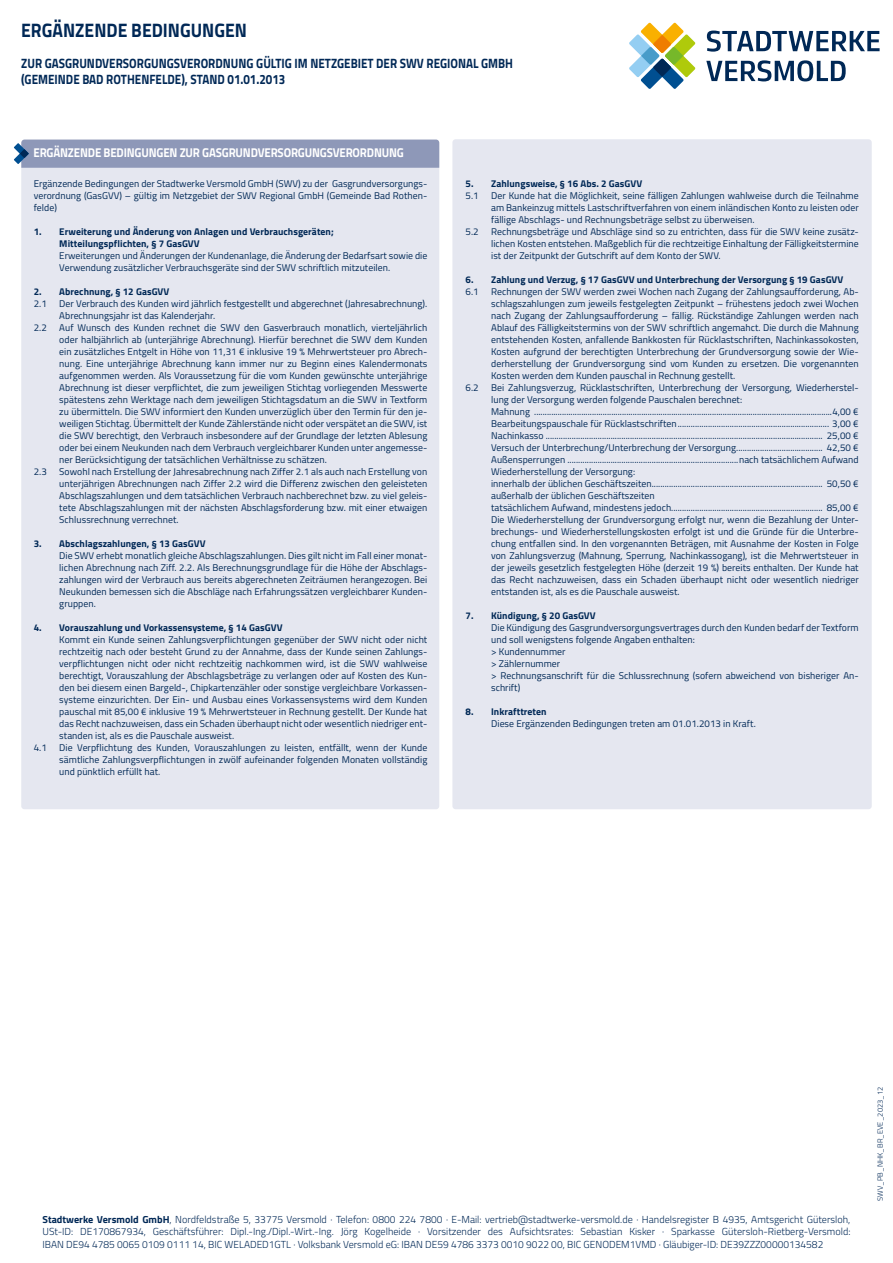
<style>
.page{position:relative;width:893px;height:1263px;background:#fff}
.page>*{position:absolute;margin:0;border:0;box-sizing:border-box;transform-origin:0 0}
.t1{font:700 19.5px "Cairo";color:#002856;scale:.9 1}
.t2{font:700 13.5px/16.2px "Cairo";color:#002856;scale:.86 1}
.t3{font:700 12.75px "Cairo";letter-spacing:-.015em;color:#fff;scale:.9 1}
.t4{font:300 10.2px/12.1px "Cairo";color:#002856;text-align:justify}
.t5{font:9.75px/12px "Cairo";letter-spacing:.005em;color:#002856;text-align:justify}
.t6{font:700 9.75px/12px "Cairo";letter-spacing:.005em;color:#002856}
.t7{font:300 7.5px "Cairo";color:#002856}
.s1{font-weight:700}
</style>
<div class="page">
<svg style="left:707px;top:31px;width:173px;height:21px"></svg>
<svg style="left:706px;top:60px;width:140px;height:21px"></svg>
<svg style="left:629px;top:23px;width:66px;height:66px"></svg>
<div style="left:21px;top:140px;width:418px;height:669px;background:#e5e7f0;border-radius:3px"></div>
<div style="left:452px;top:139px;width:420px;height:670px;background:#e5e7f0;border-radius:3px"></div>
<div style="left:14px;top:140px;width:425px;height:28px;background:#8e98b8"></div>
<h1 class="t1" style="left:21px;top:14px;width:252px">ERGÄNZENDE BEDINGUNGEN</h1>
<h2 class="t2" style="left:21px;top:55px;width:573px">ZUR GASGRUNDVERSORGUNGSVERORDNUNG GÜLTIG IM NETZGEBIET DER SWV REGIONAL GMBH (GEMEINDE BAD ROTHENFELDE), STAND 01.01.2013</h2>
<h3 class="t3" style="left:33px;top:142px;width:413px">ERGÄNZENDE BEDINGUNGEN ZUR GASGRUNDVERSORGUNGSVERORDNUNG</h3>
<p class="t5" style="left:34px;top:177px;width:395px">Ergänzende Bedingungen der Stadtwerke Versmold GmbH (SWV) zu der Gasgrundversorgungs&shy;verordnung (GasGVV) – gültig im Netzgebiet der SWV Regional GmbH (Gemeinde Bad Rothen&shy;felde)</p>
<p class="t6" style="left:59px;top:225px;width:276px;text-indent:-26px">1. Erweiterung und Änderung von Anlagen und Verbrauchsgeräten;<br>Mitteilungspflichten, § 7 GasGVV</p>
<p class="t5" style="left:59px;top:249px;width:370px">Erweiterungen und Änderungen der Kundenanlage, die Änderung der Bedarfsart sowie die<br>Verwendung zusätzlicher Verbrauchsgeräte sind der SWV schriftlich mitzuteilen.</p>
<p class="t6" style="left:34px;top:285px;width:137px">2. Abrechnung, § 12 GasGVV</p>
<p class="t5" style="left:34px;top:297px;width:15px">2.1</p>
<p class="t5" style="left:59px;top:297px;width:369px">Der Verbrauch des Kunden wird jährlich festgestellt und abgerechnet (Jahresabrechnung).<br>Abrechnungsjahr ist das Kalenderjahr.</p>
<p class="t5" style="left:34px;top:321px;width:15px">2.2</p>
<p class="t5" style="left:59px;top:321px;width:370px">Auf Wunsch des Kunden rechnet die SWV den Gasverbrauch monatlich, vierteljährlich oder halbjährlich ab (unterjährige Abrechnung). Hierfür berechnet die SWV dem Kunden ein zusätzliches Entgelt in Höhe von 11,31 € inklusive 19 % Mehrwertsteuer pro Abrech&shy;nung. Eine unterjährige Abrechnung kann immer nur zu Beginn eines Kalendermonats aufgenommen werden. Als Voraussetzung für die vom Kunden gewünschte unterjährige Abrechnung ist dieser verpflichtet, die zum jeweiligen Stichtag vorliegenden Messwerte spätestens zehn Werktage nach dem jeweiligen Stichtagsdatum an die SWV in Textform zu übermitteln. Die SWV informiert den Kunden unverzüglich über den Termin für den je&shy;weiligen Stichtag. Übermittelt der Kunde Zählerstände nicht oder verspätet an die SWV, ist die SWV berechtigt, den Verbrauch insbesondere auf der Grundlage der letzten Ablesung oder bei einem Neukunden nach dem Verbrauch vergleichbarer Kunden unter angemesse&shy;ner Berücksichtigung der tatsächlichen Verhältnisse zu schätzen.</p>
<p class="t5" style="left:34px;top:466px;width:15px">2.3</p>
<p class="t5" style="left:59px;top:466px;width:370px">Sowohl nach Erstellung der Jahresabrechnung nach Ziffer 2.1 als auch nach Erstellung von unterjährigen Abrechnungen nach Ziffer 2.2 wird die Differenz zwischen den geleisteten Abschlagszahlungen und dem tatsächlichen Verbrauch nachberechnet bzw. zu viel geleis&shy;tete Abschlagszahlungen mit der nächsten Abschlagsforderung bzw. mit einer etwaigen Schlussrechnung verrechnet.</p>
<p class="t6" style="left:34px;top:537px;width:173px">3. Abschlagszahlungen, § 13 GasGVV</p>
<p class="t5" style="left:59px;top:550px;width:370px">Die SWV erhebt monatlich gleiche Abschlagszahlungen. Dies gilt nicht im Fall einer monat&shy;lichen Abrechnung nach Ziff. 2.2. Als Berechnungsgrundlage für die Höhe der Abschlags&shy;zahlungen wird der Verbrauch aus bereits abgerechneten Zeiträumen herangezogen. Bei Neukunden bemessen sich die Abschläge nach Erfahrungssätzen vergleichbarer Kunden&shy;gruppen.</p>
<p class="t6" style="left:34px;top:621px;width:250px">4. Vorauszahlung und Vorkassensysteme, § 14 GasGVV</p>
<p class="t5" style="left:59px;top:634px;width:370px">Kommt ein Kunde seinen Zahlungsverpflichtungen gegenüber der SWV nicht oder nicht rechtzeitig nach oder besteht Grund zu der Annahme, dass der Kunde seinen Zahlungs&shy;verpflichtungen nicht oder nicht rechtzeitig nachkommen wird, ist die SWV wahlweise berechtigt, Vorauszahlung der Abschlagsbeträge zu verlangen oder auf Kosten des Kun&shy;den bei diesem einen Bargeld-, Chipkartenzähler oder sonstige vergleichbare Vorkassen&shy;systeme einzurichten. Der Ein- und Ausbau eines Vorkassensystems wird dem Kunden pauschal mit 85,00 € inklusive 19 % Mehrwertsteuer in Rechnung gestellt. Der Kunde hat das Recht nachzuweisen, dass ein Schaden überhaupt nicht oder wesentlich niedriger ent&shy;standen ist, als es die Pauschale ausweist.</p>
<p class="t5" style="left:34px;top:742px;width:15px">4.1</p>
<p class="t5" style="left:59px;top:742px;width:370px">Die Verpflichtung des Kunden, Vorauszahlungen zu leisten, entfällt, wenn der Kunde sämtliche Zahlungsverpflichtungen in zwölf aufeinander folgenden Monaten vollständig und pünktlich erfüllt hat.</p>
<p class="t6" style="left:466px;top:178px;width:178px">5. Zahlungsweise, § 16 Abs. 2 GasGVV</p>
<p class="t5" style="left:466px;top:190px;width:15px">5.1</p>
<p class="t5" style="left:491px;top:190px;width:369px">Der Kunde hat die Möglichkeit, seine fälligen Zahlungen wahlweise durch die Teilnahme am Bankeinzug mittels Lastschriftverfahren von einem inländischen Konto zu leisten oder fällige Abschlags- und Rechnungsbeträge selbst zu überweisen.</p>
<p class="t5" style="left:466px;top:226px;width:15px">5.2</p>
<p class="t5" style="left:491px;top:226px;width:369px">Rechnungsbeträge und Abschläge sind so zu entrichten, dass für die SWV keine zusätz&shy;lichen Kosten entstehen. Maßgeblich für die rechtzeitige Einhaltung der Fälligkeitstermine ist der Zeitpunkt der Gutschrift auf dem Konto der SWV.</p>
<p class="t6" style="left:466px;top:274px;width:379px">6. Zahlung und Verzug, § 17 GasGVV und Unterbrechung der Versorgung § 19 GasGVV</p>
<p class="t5" style="left:466px;top:286px;width:15px">6.1</p>
<p class="t5" style="left:491px;top:286px;width:369px">Rechnungen der SWV werden zwei Wochen nach Zugang der Zahlungsaufforderung, Ab&shy;schlagszahlungen zum jeweils festgelegten Zeitpunkt – frühestens jedoch zwei Wochen nach Zugang der Zahlungsaufforderung – fällig. Rückständige Zahlungen werden nach Ablauf des Fälligkeitstermins von der SWV schriftlich angemahct. Die durch die Mahnung entstehenden Kosten, anfallende Bankkosten für Rücklastschriften, Nachinkassokosten, Kosten aufgrund der berechtigten Unterbrechung der Grundversorgung sowie der Wie&shy;derherstellung der Grundversorgung sind vom Kunden zu ersetzen. Die vorgenannten Kosten werden dem Kunden pauschal in Rechnung gestellt.</p>
<p class="t5" style="left:466px;top:382px;width:15px">6.2</p>
<p class="t5" style="left:491px;top:382px;width:369px;text-align:left">Bei Zahlungsverzug, Rücklastschriften, Unterbrechung der Versorgung, Wiederherstel&shy;lung der Versorgung werden folgende Pauschalen berechnet:<br>Mahnung ...........................................................................................................................................4,00 € Bearbeitungspauschale für Rücklastschriften...................................................................... 3,00 € Nachinkasso ................................................................................................................................ 25,00 € Versuch der Unterbrechung/Unterbrechung der Versorgung........................................ 42,50 € Außensperrungen ...............................................................................nach tatsächlichem Aufwand Wiederherstellung der Versorgung:<br>innerhalb der üblichen Geschäftszeiten............................................................................... 50,50 € außerhalb der üblichen Geschäftszeiten<br>tatsächlichem Aufwand, mindestens jedoch...................................................................... 85,00 € Die Wiederherstellung der Grundversorgung erfolgt nur, wenn die Bezahlung der Unter&shy;brechungs- und Wiederherstellungskosten erfolgt ist und die Gründe für die Unterbre&shy;chung entfallen sind. In den vorgenannten Beträgen, mit Ausnahme der Kosten in Folge von Zahlungsverzug (Mahnung, Sperrung, Nachinkassogang), ist die Mehrwertsteuer in der jeweils gesetzlich festgelegten Höhe (derzeit 19 %) bereits enthalten. Der Kunde hat das Recht nachzuweisen, dass ein Schaden überhaupt nicht oder wesentlich niedriger entstanden ist, als es die Pauschale ausweist.</p>
<p class="t6" style="left:466px;top:609px;width:132px">7. Kündigung, § 20 GasGVV</p>
<p class="t5" style="left:491px;top:621px;width:369px;text-align:left">Die Kündigung des Gasgrundversorgungsvertrages durch den Kunden bedarf der Textform und soll wenigstens folgende Angaben enthalten:<br>&gt; Kundennummer<br>&gt; Zählernummer<br>&gt; Rechnungsanschrift für die Schlussrechnung (sofern abweichend von bisheriger An&shy;schrift)</p>
<p class="t6" style="left:466px;top:705px;width:83px">8. Inkrafttreten</p>
<p class="t5" style="left:491px;top:717px;width:266px">Diese Ergänzenden Bedingungen treten am 01.01.2013 in Kraft.</p>
<p class="t4" style="left:43px;top:1213px;width:809px"><span class="s1">Stadtwerke Versmold GmbH</span>, Nordfeldstraße 5, 33775 Versmold · Telefon: 0800 224 7800 · E-Mail: vertrieb@stadtwerke-versmold.de · Handelsregister B 4935, Amtsgericht Gütersloh, USt-ID: DE170867934, Geschäftsführer: Dipl.-Ing./Dipl.-Wirt.-Ing. Jörg Kogelheide · Vorsitzender des Aufsichtsrates: Sebastian Kisker · Sparkasse Gütersloh-Rietberg-Versmold:<br>IBAN DE94 4785 0065 0109 0111 14, BIC WELADED1GTL · Volksbank Versmold eG: IBAN DE59 4786 3373 0010 9022 00, BIC GENODEM1VMD · Gläubiger-ID: DE39ZZZ00000134582</p>
<p class="t7" style="left:875px;top:1201px;width:115px;rotate:-90deg">SWV_PB_NHK_BR_EVE_2023_12</p>
</div>
